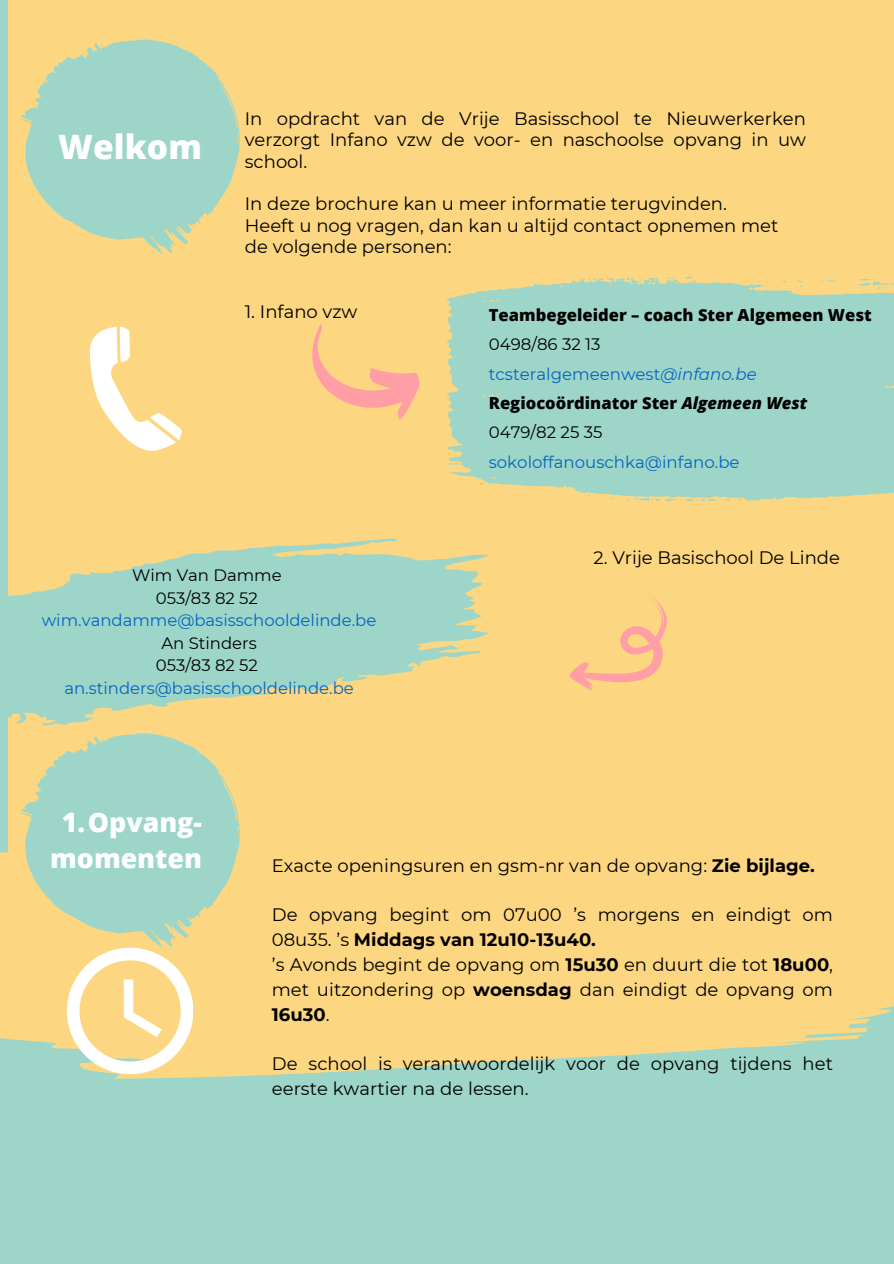
<style>
.page{position:relative;width:894px;height:1264px;background:#fff}
.page>*{position:absolute;margin:0;border:0;box-sizing:border-box;transform-origin:0 0}
.t1{font:800 33.6px "Open Sans";color:#fff}
.t2{font:800 26.7px "Open Sans";color:#fff}
.t3{font:18px/24.8px "Montserrat";color:#000}
.t4{font:16.5px "Montserrat";color:#0563c1}
.t5{font:800 16.5px "Open Sans";color:#000}
.t6{font:16.5px "Montserrat";color:#000}
.s1{font-style:italic}
.s2{font-weight:700}
</style>
<div class="page">
<div style="left:0;top:0;width:893px;height:1263px;background:#9dd6c8"></div>
<div style="left:9px;top:0;width:884px;height:861px;background:#fcd680"></div>
<svg style="left:0;top:802px;width:893px;height:277px;fill:#fcd680"></svg>
<svg style="left:20px;top:38px;width:219px;height:216px;fill:#9dd6c8"></svg>
<svg style="left:447px;top:275px;width:446px;height:226px"></svg>
<svg style="left:20px;top:732px;width:219px;height:215px;fill:#9dd6c8"></svg>
<svg style="left:312px;top:324px;width:108px;height:96px"></svg>
<svg style="left:89px;top:326px;width:93px;height:125px"></svg>
<svg style="left:67px;top:947px;width:126px;height:126px"></svg>
<svg style="left:8px;top:538px;width:480px;height:187px;fill:#9dd6c8"></svg>
<svg style="left:570px;top:594px;width:97px;height:97px"></svg>
<p class="t1" style="left:58px;top:123px;width:145px">Welkom</p>
<p class="t3" style="left:245px;top:108px;width:562px;line-height:21.3px;text-align:justify">In opdracht van de Vrije Basisschool te Nieuwerkerken verzorgt Infano vzw de voor- en naschoolse opvang in uw school.</p>
<p class="t3" style="left:245px;top:191px;width:483px">In deze brochure kan u meer informatie terugvinden.</p>
<h1 class="t3" style="left:245px;top:215px;width:535px;line-height:21.3px">Heeft u nog vragen, dan kan u altijd contact opnemen met de volgende personen:</h1>
<p class="t3" style="left:245px;top:299px;width:114px">1. Infano vzw</p>
<p class="t5" style="left:488px;top:303px;width:384px">Teambegeleider – coach Ster Algemeen West</p>
<p class="t6" style="left:488px;top:334px;width:113px">0498/86 32 13</p>
<p class="t4" style="left:488px;top:364px;width:269px">tcsteralgemeenwest<span class="s1">@infano.be</span></p>
<p class="t5" style="left:488px;top:391px;width:320px">Regiocoördinator Ster <span class="s1">Algemeen West</span></p>
<p class="t6" style="left:488px;top:422px;width:115px">0479/82 25 35</p>
<p class="t4" style="left:488px;top:451px;width:252px">sokoloffanouschka@infano.be</p>
<p class="t6" style="left:132px;top:565px;width:151px">Wim Van Damme</p>
<p class="t6" style="left:156px;top:588px;width:104px">053/83 82 52</p>
<p class="t4" style="left:42px;top:610px;width:336px">wim.vandamme@basisschooldelinde.be</p>
<p class="t6" style="left:161px;top:633px;width:97px">An Stinders</p>
<p class="t6" style="left:156px;top:655px;width:104px">053/83 82 52</p>
<p class="t4" style="left:64px;top:678px;width:291px">an.stinders@basisschooldelinde.be</p>
<p class="t3" style="left:593px;top:545px;width:248px">2. Vrije Basischool De Linde</p>
<p class="t2" style="left:62px;top:803px;width:142px">1.Opvang-</p>
<p class="t2" style="left:50px;top:839px;width:153px">momenten</p>
<p class="t3" style="left:272px;top:853px;width:544px">Exacte openingsuren en gsm-nr van de opvang: <span class="s2">Zie bijlage.</span></p>
<p class="t3" style="left:272px;top:902px;width:562px">De opvang begint om 07u00 ’s morgens en eindigt om<br>08u35. ’s <span class="s2">Middags van 12u10-13u40.</span></p>
<p class="t3" style="left:272px;top:952px;width:562px;text-align:justify">’s Avonds begint de opvang om <span class="s2">15u30</span> en duurt die tot <span class="s2">18u00</span>, met uitzondering op <span class="s2">woensdag</span> dan eindigt de opvang om <span class="s2">16u30</span>.</p>
<p class="t3" style="left:272px;top:1051px;width:562px">De school is verantwoordelijk voor de opvang tijdens het eerste kwartier na de lessen.</p>
</div>
